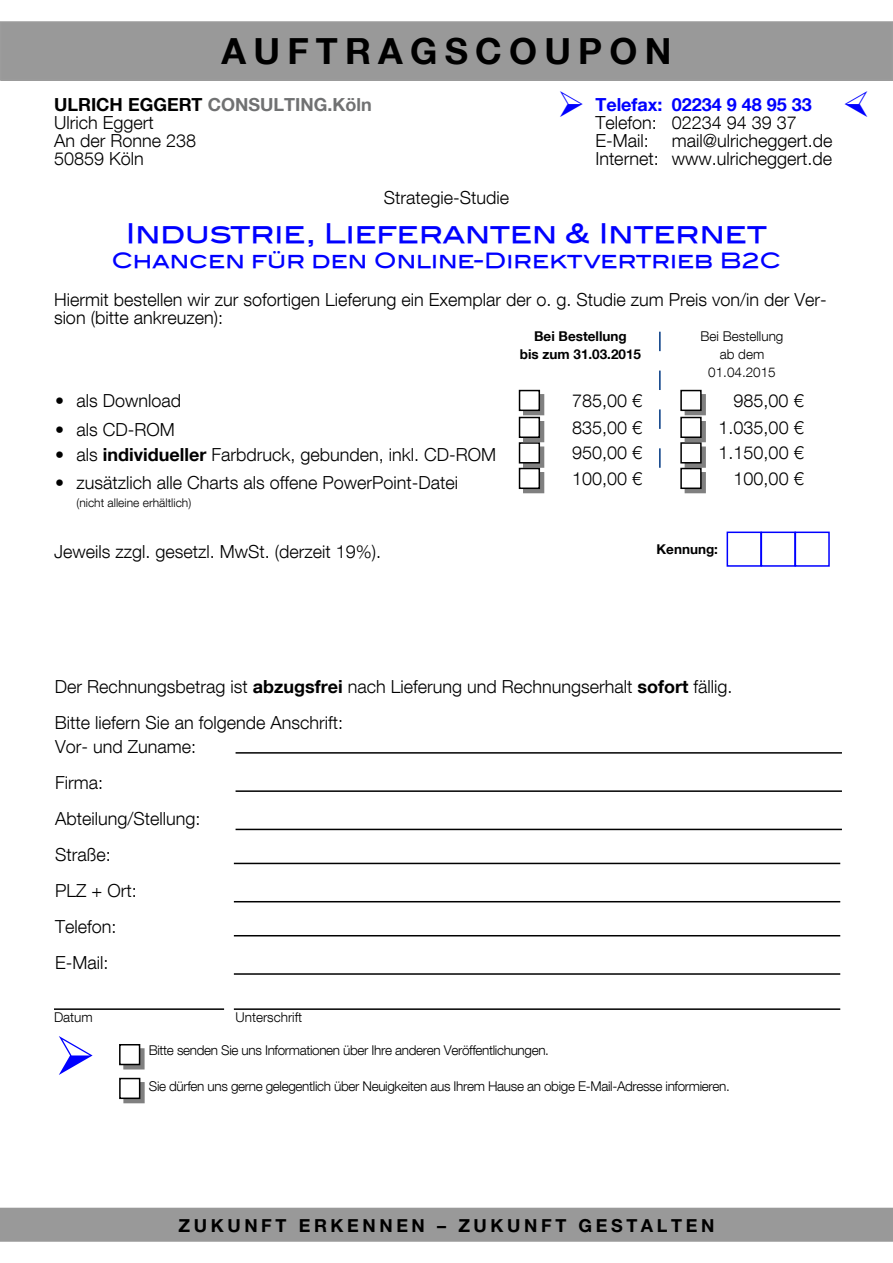
<style>
.page{position:relative;width:893px;height:1263px;background:#fff}
.page>*{position:absolute;margin:0;border:0;box-sizing:border-box;transform-origin:0 0}
.t1{font:700 36px "Helvetica Neue LT Com";letter-spacing:.2em;color:#000}
.t2{font:27px "Blair Md ITCTT Medium";color:#00f}
.t3{font:21px "Blair Md ITCTT Medium";color:#00f}
.t4{font:300 18px/36px "Helvetica Neue LT Com";color:#000}
.t5{font:700 18px "Helvetica Neue";letter-spacing:.2em;color:#000}
.t6{font:700 18px "Helvetica Neue LT Com";color:#00f}
.t7{font:300 13.5px "Helvetica Neue LT Com";letter-spacing:-.025em;color:#000}
.t8{font:300 13.5px/18px "Helvetica Neue LT Com";color:#000;text-align:center}
.t9{font:700 13.5px/18px "Helvetica Neue LT Com";color:#000;text-align:center}
.t10{font:300 12px "Helvetica Neue LT Com";color:#000}
.s1{font-weight:700}
.s2{font-weight:700;color:#707172}
</style>
<div class="page">
<div style="left:1px;top:22px;width:891px;height:58px;background:#999"></div>
<div style="left:0;top:21px;width:893px;height:60px;border:2px solid #9c9c9c"></div>
<div style="left:1px;top:1208px;width:891px;height:33px;background:#999"></div>
<div style="left:0;top:1208px;width:893px;height:34px;border:2px solid #999"></div>
<svg style="left:659px;top:332px;width:2px;height:136px"></svg>
<div style="left:523px;top:394px;width:21px;height:21px;background:#808080"></div>
<div style="left:519px;top:391px;width:20px;height:19px;background:#fff"></div>
<div style="left:519px;top:390px;width:21px;height:21px;border:2px solid #000"></div>
<div style="left:685px;top:394px;width:21px;height:21px;background:#808080;border:2px solid #808080"></div>
<div style="left:681px;top:391px;width:20px;height:19px;background:#fff"></div>
<div style="left:680px;top:390px;width:22px;height:21px;border:2px solid #000"></div>
<svg style="left:523px;top:446px;width:21px;height:22px"></svg>
<div style="left:519px;top:443px;width:20px;height:20px;background:#fff"></div>
<div style="left:519px;top:442px;width:21px;height:21px;border:2px solid #000"></div>
<svg style="left:685px;top:446px;width:21px;height:22px"></svg>
<div style="left:681px;top:443px;width:20px;height:20px;background:#fff"></div>
<div style="left:680px;top:442px;width:22px;height:21px;border:2px solid #000"></div>
<div style="left:523px;top:421px;width:21px;height:21px;background:#808080"></div>
<div style="left:519px;top:417px;width:20px;height:20px;background:#fff"></div>
<div style="left:519px;top:417px;width:21px;height:21px;border:2px solid #000"></div>
<div style="left:685px;top:421px;width:21px;height:21px;background:#808080;border:2px solid #808080"></div>
<div style="left:681px;top:417px;width:20px;height:20px;background:#fff"></div>
<div style="left:680px;top:417px;width:22px;height:21px;border:2px solid #000"></div>
<hr style="left:54px;top:1008px;width:170px;height:2px;background:#000">
<hr style="left:234px;top:1008px;width:606px;height:2px;background:#000">
<hr style="left:236px;top:752px;width:606px;height:2px;background:#000">
<hr style="left:236px;top:790px;width:606px;height:2px;background:#000">
<hr style="left:236px;top:829px;width:606px;height:1px;background:#000">
<hr style="left:234px;top:863px;width:606px;height:1px;background:#000">
<hr style="left:234px;top:901px;width:606px;height:1px;background:#000">
<hr style="left:234px;top:935px;width:606px;height:1px;background:#000">
<hr style="left:234px;top:973px;width:606px;height:2px;background:#000">
<div style="left:761px;top:531px;width:35px;height:36px;border:2px solid #00f"></div>
<div style="left:795px;top:531px;width:35px;height:36px;border:2px solid #00f"></div>
<div style="left:727px;top:531px;width:35px;height:36px;border:2px solid #00f"></div>
<svg style="left:123px;top:1048px;width:22px;height:21px"></svg>
<div style="left:120px;top:1045px;width:20px;height:19px;background:#fff"></div>
<div style="left:119px;top:1044px;width:21px;height:21px;border:2px solid #000"></div>
<svg style="left:123px;top:1082px;width:22px;height:21px"></svg>
<div style="left:120px;top:1078px;width:20px;height:20px;background:#fff"></div>
<div style="left:119px;top:1078px;width:21px;height:21px;border:2px solid #000"></div>
<div style="left:523px;top:472px;width:21px;height:21px;background:#808080"></div>
<div style="left:519px;top:468px;width:20px;height:20px;background:#fff"></div>
<div style="left:519px;top:468px;width:21px;height:21px;border:2px solid #000"></div>
<div style="left:685px;top:472px;width:21px;height:21px;background:#808080;border:2px solid #808080"></div>
<div style="left:681px;top:468px;width:20px;height:20px;background:#fff"></div>
<div style="left:680px;top:468px;width:22px;height:21px;border:2px solid #000"></div>
<h1 class="t1" style="left:222px;top:28px;width:451px">AUFTRAGSCOUPON</h1>
<p class="t4" style="left:54px;top:95px;width:319px;line-height:18px"><span class="s1">ULRICH EGGERT</span> <span class="s2">CONSULTING.Köln<br></span>Ulrich Eggert<br>An der Ronne 238<br>50859 Köln</p>
<p class="t6" style="left:595px;top:93px;width:218px">Telefax: 02234 9 48 95 33</p>
<p class="t4" style="left:595px;top:113px;width:203px;line-height:18px">Telefon: 02234 94 39 37<br>E-Mail:</p>
<p class="t4" style="left:595px;top:131px;width:239px;line-height:18px;text-align:right">mail@ulricheggert.de<br>Internet: www.ulricheggert.de</p>
<p class="t4" style="left:384px;top:179px;width:127px">Strategie-Studie</p>
<h2 class="t2" style="left:126px;top:217px;width:643px">Industrie, Lieferanten &amp; Internet</h2>
<p class="t3" style="left:111px;top:248px;width:672px">Chancen für den Online-Direktvertrieb B2C</p>
<p class="t4" style="left:54px;top:290px;width:772px;line-height:18px">Hiermit bestellen wir zur sofortigen Lieferung ein Exemplar der o. g. Studie zum Preis von/in der Ver&shy;sion (bitte ankreuzen):</p>
<p class="t9" style="left:520px;top:327px;width:123px">Bei Bestellung<br>bis zum 31.03.2015</p>
<p class="t8" style="left:701px;top:327px;width:84px">Bei Bestellung ab dem<br>01.04.2015</p>
<p class="t4" style="left:55px;top:382px;width:127px">• als Download</p>
<p class="t4" style="left:572px;top:382px;width:72px">785,00 €</p>
<p class="t4" style="left:734px;top:382px;width:72px">985,00 €</p>
<p class="t4" style="left:55px;top:437px;width:442px">• als <span class="s1">individueller</span> Farbdruck, gebunden, inkl. CD-ROM</p>
<p class="t4" style="left:572px;top:434px;width:72px">950,00 €</p>
<p class="t4" style="left:719px;top:434px;width:87px">1.150,00 €</p>
<p class="t4" style="left:55px;top:411px;width:121px">• als CD-ROM</p>
<p class="t4" style="left:572px;top:409px;width:72px">835,00 €</p>
<p class="t4" style="left:719px;top:409px;width:87px">1.035,00 €</p>
<p class="t4" style="left:55px;top:464px;width:405px">• zusätzlich alle Charts als offene PowerPoint-Datei</p>
<p class="t10" style="left:77px;top:495px;width:116px">(nicht alleine erhältlich)</p>
<p class="t4" style="left:572px;top:460px;width:72px">100,00 €</p>
<p class="t4" style="left:734px;top:460px;width:72px">100,00 €</p>
<p class="t4" style="left:54px;top:533px;width:329px">Jeweils zzgl. gesetzl. MwSt. (derzeit 19%).</p>
<p class="t9" style="left:656px;top:540px;width:63px">Kennung:</p>
<p class="t4" style="left:55px;top:668px;width:679px">Der Rechnungsbetrag ist <span class="s1">abzugsfrei</span> nach Lieferung und Rechnungserhalt <span class="s1">sofort</span> fällig.<br>Bitte liefern Sie an folgende Anschrift:</p>
<p class="t4" style="left:55px;top:728px;width:147px">Vor- und Zuname:<br>Firma:<br>Abteilung/Stellung:<br>Straße:<br>PLZ + Ort:<br>Telefon:<br>E-Mail:</p>
<p class="t7" style="left:54px;top:1009px;width:40px">Datum</p>
<p class="t8" style="left:235px;top:1008px;width:68px">Unterschrift</p>
<p class="t7" style="left:149px;top:1042px;width:402px">Bitte senden Sie uns Informationen über Ihre anderen Veröffentlichungen.</p>
<p class="t7" style="left:149px;top:1078px;width:582px">Sie dürfen uns gerne gelegentlich über Neuigkeiten aus Ihrem Hause an obige E-Mail-Adresse informieren.</p>
<p class="t5" style="left:179px;top:1214px;width:537px">ZUKUNFT ERKENNEN – ZUKUNFT GESTALTEN</p>
</div>
